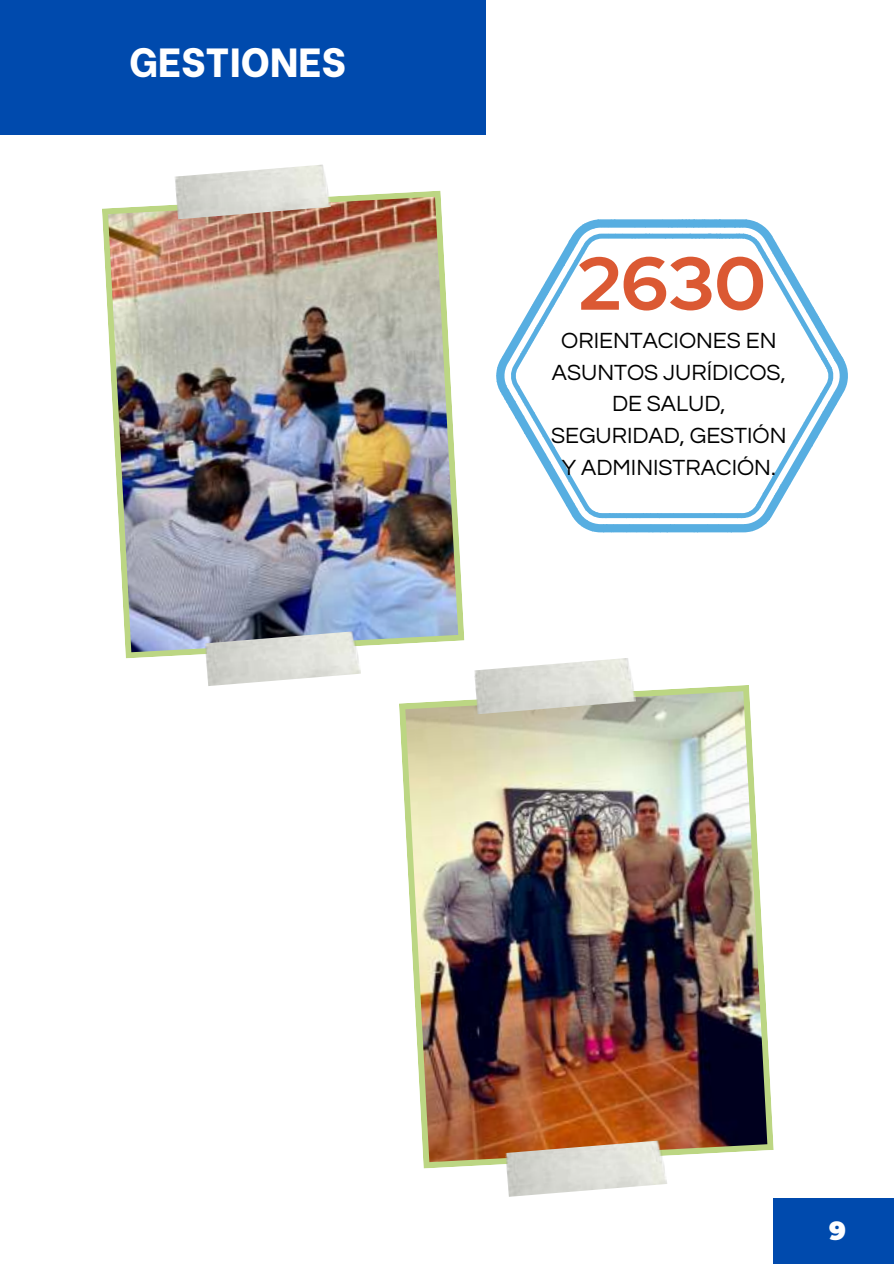
<style>
.page{position:relative;width:894px;height:1264px;background:#fff}
.page>*{position:absolute;margin:0;border:0;box-sizing:border-box;transform-origin:0 0}
.t1{font:700 74.55px "Red Hat Display";color:#db5933}
.t2{font:800 40.5px "Be Vietnam";color:#fff}
.t3{font:900 25.5px "Montserrat";color:#fefefe}
.t4{font:22.8px/31.5px "Questrial";color:#000;text-align:center}
.s1{font-weight:800}
</style>
<div class="page">
<img style="left:102px;top:191px;width:362px;height:467px">
<img style="left:205px;top:631px;width:156px;height:55px">
<img style="left:174px;top:164px;width:157px;height:55px">
<img style="left:399px;top:685px;width:374px;height:483px">
<img style="left:505px;top:1140px;width:162px;height:56px">
<img style="left:474px;top:658px;width:162px;height:56px">
<div style="left:772px;top:1198px;width:121px;height:65px;background:#004aad"></div>
<svg style="left:496px;top:219px;width:351px;height:313px"></svg>
<div style="left:0;top:0;width:485px;height:134px;background:#004aad"></div>
<h2 class="t2" style="left:129px;top:28px;width:218px">GESTIONES</h2>
<h1 class="t1" style="left:578px;top:235px;width:189px">2630</h1>
<p class="t4" style="left:551px;top:326px;width:237px">ORIENTACIONES EN<br>ASUNTOS JURÍDICOS,<br>DE SALUD,<br>SEGURIDAD, GESTIÓN<br>Y ADMINISTRACIÓN.</p>
<p class="t3" style="left:829px;top:1212px;width:18px">9<span class="s1">1</span></p>
</div>
